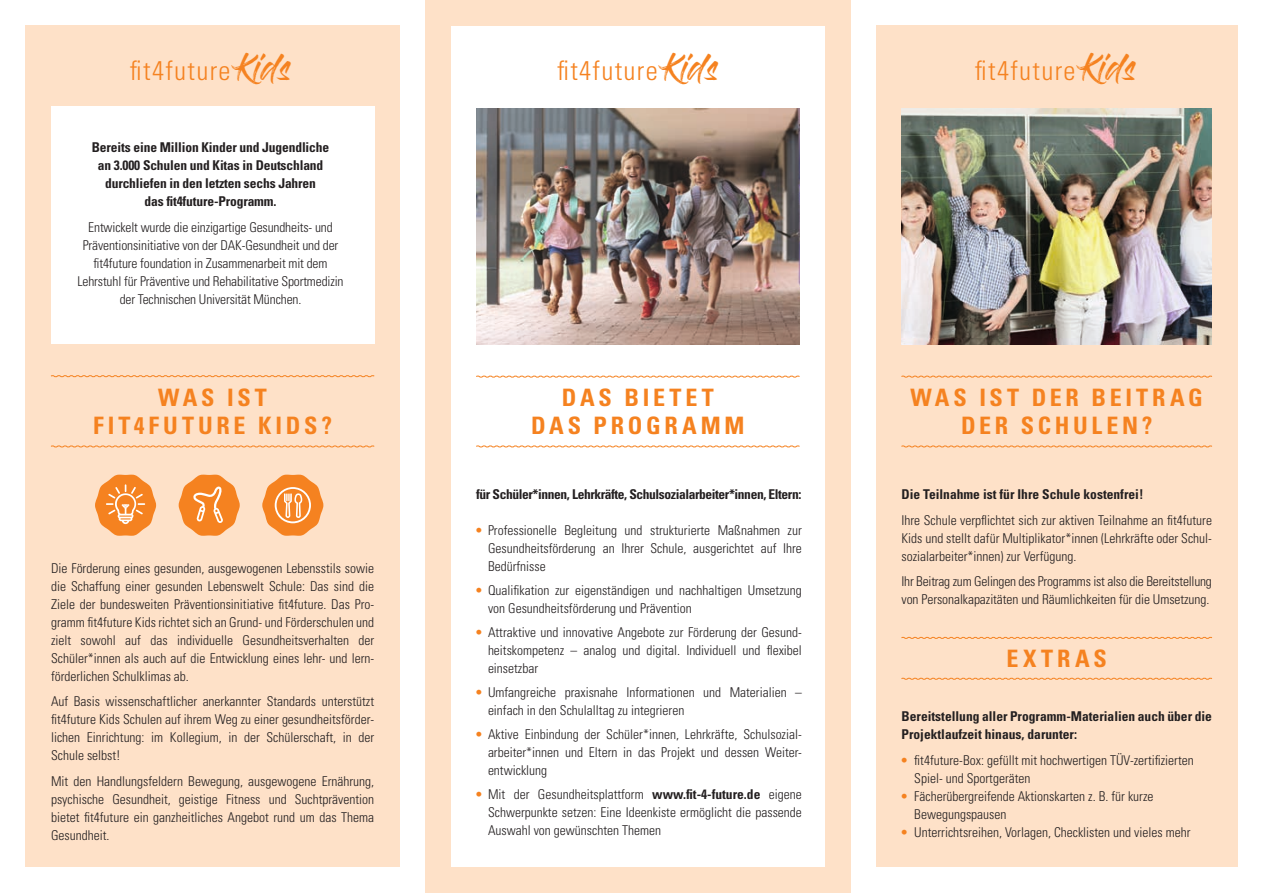
<style>
.page{position:relative;width:1263px;height:893px;background:#fff}
.page>*{position:absolute;margin:0;border:0;box-sizing:border-box;transform-origin:0 0}
.t1{font:300 condensed 27px "Univers LT Std";letter-spacing:.05em;color:#f58220}
.t2{font:700 condensed 24px/28.5px "Univers LT Std";letter-spacing:.16em;color:#f58220;text-align:center}
.t3{font:300 condensed 13.5px/18px "Univers LT Std";color:#231f20;text-align:justify}
.t4{font:700 condensed 13.5px/18px "Univers LT Std";letter-spacing:-.01em;color:#231f20;text-align:center}
.t5{font:700 condensed 13.5px "Univers LT Std";letter-spacing:-.03em;color:#231f20}
.s1{font-family:"Gloss And Bloom";font-weight:400;font-stretch:normal}
.s2{font-weight:700;color:#f58220}
.s3{font-weight:700}
</style>
<div class="page">
<div style="left:26px;top:26px;width:374px;height:841px;background:#fee1c8"></div>
<div style="left:876px;top:26px;width:361px;height:841px;background:#fee1c8"></div>
<div style="left:425px;top:0;width:26px;height:893px;background:#fee1c8"></div>
<div style="left:825px;top:0;width:25px;height:893px;background:#fee1c8"></div>
<div style="left:425px;top:0;width:425px;height:26px;background:#fee1c8"></div>
<div style="left:425px;top:867px;width:425px;height:26px;background:#fee1c8"></div>
<img style="left:476px;top:109px;width:323px;height:236px">
<svg style="left:476px;top:445px;width:324px;height:3px"></svg>
<svg style="left:476px;top:375px;width:324px;height:3px"></svg>
<div style="left:51px;top:107px;width:323px;height:237px;background:#fff"></div>
<svg style="left:901px;top:677px;width:312px;height:3px"></svg>
<svg style="left:901px;top:636px;width:312px;height:3px"></svg>
<svg style="left:51px;top:445px;width:324px;height:3px"></svg>
<svg style="left:50px;top:375px;width:325px;height:3px"></svg>
<svg style="left:901px;top:445px;width:311px;height:3px"></svg>
<svg style="left:901px;top:375px;width:312px;height:3px"></svg>
<img style="left:901px;top:109px;width:311px;height:236px">
<svg style="left:179px;top:475px;width:61px;height:61px"></svg>
<svg style="left:262px;top:475px;width:61px;height:61px"></svg>
<svg style="left:95px;top:475px;width:61px;height:61px"></svg>
<h1 class="t1" style="left:130px;top:54px;width:163px">fit4future <span class="s1">Kids</span></h1>
<h1 class="t1" style="left:975px;top:54px;width:163px">fit4future <span class="s1">Kids</span></h1>
<h1 class="t1" style="left:557px;top:54px;width:163px">fit4future <span class="s1">Kids</span></h1>
<p class="t4" style="left:92px;top:139px;width:239px">Bereits eine Million Kinder und Jugendliche an 3.000 Schulen und Kitas in Deutschland durchliefen in den letzten sechs Jahren<br>das fit4future-Programm.</p>
<p class="t3" style="left:77px;top:218px;width:268px;text-align:center">Entwickelt wurde die einzigartige Gesundheits- und Präventionsinitiative von der DAK-Gesundheit und der fit4future foundation in Zusammenarbeit mit dem Lehrstuhl für Präventive und Rehabilitative Sportmedizin der Technischen Universität München.</p>
<h2 class="t2" style="left:93px;top:383px;width:240px">WAS IST<br>FIT4FUTURE KIDS?</h2>
<p class="t3" style="left:51px;top:559px;width:325px">Die Förderung eines gesunden, ausgewogenen Lebensstils sowie die Schaffung einer gesunden Lebenswelt Schule: Das sind die Ziele der bundesweiten Präventionsinitiative fit4future. Das Pro&shy;gramm fit4future Kids richtet sich an Grund- und Förderschulen und zielt sowohl auf das individuelle Gesundheitsverhalten der Schüler*innen als auch auf die Entwicklung eines lehr- und lern&shy;förderlichen Schulklimas ab.</p>
<p class="t3" style="left:51px;top:692px;width:325px">Auf Basis wissenschaftlicher anerkannter Standards unterstützt fit4future Kids Schulen auf ihrem Weg zu einer gesundheitsförder&shy;lichen Einrichtung: im Kollegium, in der Schülerschaft, in der Schule selbst!</p>
<p class="t3" style="left:51px;top:772px;width:325px">Mit den Handlungsfeldern Bewegung, ausgewogene Ernährung, psychische Gesundheit, geistige Fitness und Suchtprävention bietet fit4future ein ganzheitliches Angebot rund um das Thema Gesundheit.</p>
<h2 class="t2" style="left:531px;top:383px;width:215px">DAS BIETET<br>DAS PROGRAMM</h2>
<p class="t5" style="left:476px;top:486px;width:327px">für Schüler*innen, Lehrkräfte, Schulsozialarbeiter*innen, Eltern:</p>
<p class="t3" style="left:488px;top:521px;width:315px;text-indent:-12px"><span class="s2">•</span> Professionelle Begleitung und strukturierte Maßnahmen zur Gesundheitsförderung an Ihrer Schule, ausgerichtet auf Ihre Bedürfnisse</p>
<p class="t3" style="left:488px;top:581px;width:315px;text-indent:-12px"><span class="s2">•</span> Qualifikation zur eigenständigen und nachhaltigen Umsetzung von Gesundheitsförderung und Prävention</p>
<p class="t3" style="left:488px;top:623px;width:315px;text-indent:-12px"><span class="s2">•</span> Attraktive und innovative Angebote zur Förderung der Gesund&shy;heitskompetenz – analog und digital. Individuell und flexibel einsetzbar</p>
<p class="t3" style="left:488px;top:683px;width:315px;text-indent:-12px"><span class="s2">•</span> Umfangreiche praxisnahe Informationen und Materialien – einfach in den Schulalltag zu integrieren</p>
<p class="t3" style="left:488px;top:725px;width:315px;text-indent:-12px"><span class="s2">•</span> Aktive Einbindung der Schüler*innen, Lehrkräfte, Schulsozial&shy;arbeiter*innen und Eltern in das Projekt und dessen Weiter&shy;entwicklung</p>
<p class="t3" style="left:488px;top:785px;width:315px;text-indent:-12px"><span class="s2">•</span> Mit der Gesundheitsplattform <span class="s3">www.fit-4-future.de</span> eigene Schwerpunkte setzen: Eine Ideenkiste ermöglicht die passende Auswahl von gewünschten Themen</p>
<h2 class="t2" style="left:910px;top:383px;width:294px">WAS IST DER BEITRAG<br>DER SCHULEN?</h2>
<p class="t4" style="left:901px;top:485px;width:243px">Die Teilnahme ist für Ihre Schule kostenfrei!</p>
<p class="t3" style="left:901px;top:511px;width:312px">Ihre Schule verpflichtet sich zur aktiven Teilnahme an fit4future Kids und stellt dafür Multiplikator*innen (Lehrkräfte oder Schul&shy;sozialarbeiter*innen) zur Verfügung.</p>
<p class="t3" style="left:901px;top:572px;width:312px">Ihr Beitrag zum Gelingen des Programms ist also die Bereitstellung von Personalkapazitäten und Räumlichkeiten für die Umsetzung.</p>
<h2 class="t2" style="left:1006px;top:644px;width:102px">EXTRAS</h2>
<p class="t4" style="left:901px;top:708px;width:312px;text-align:left">Bereitstellung aller Programm-Materialien auch über die<br>Projektlaufzeit hinaus, darunter:</p>
<p class="t3" style="left:914px;top:751px;width:281px;text-indent:-13px"><span class="s2">•</span> fit4future-Box: gefüllt mit hochwertigen TÜV-zertifizierten<br>Spiel- und Sportgeräten</p>
<p class="t3" style="left:914px;top:787px;width:241px;text-indent:-13px"><span class="s2">•</span> Fächerübergreifende Aktionskarten z. B. für kurze<br>Bewegungspausen</p>
<p class="t3" style="left:901px;top:823px;width:290px"><span class="s2">•</span> Unterrichtsreihen, Vorlagen, Checklisten und vieles mehr</p>
</div>
